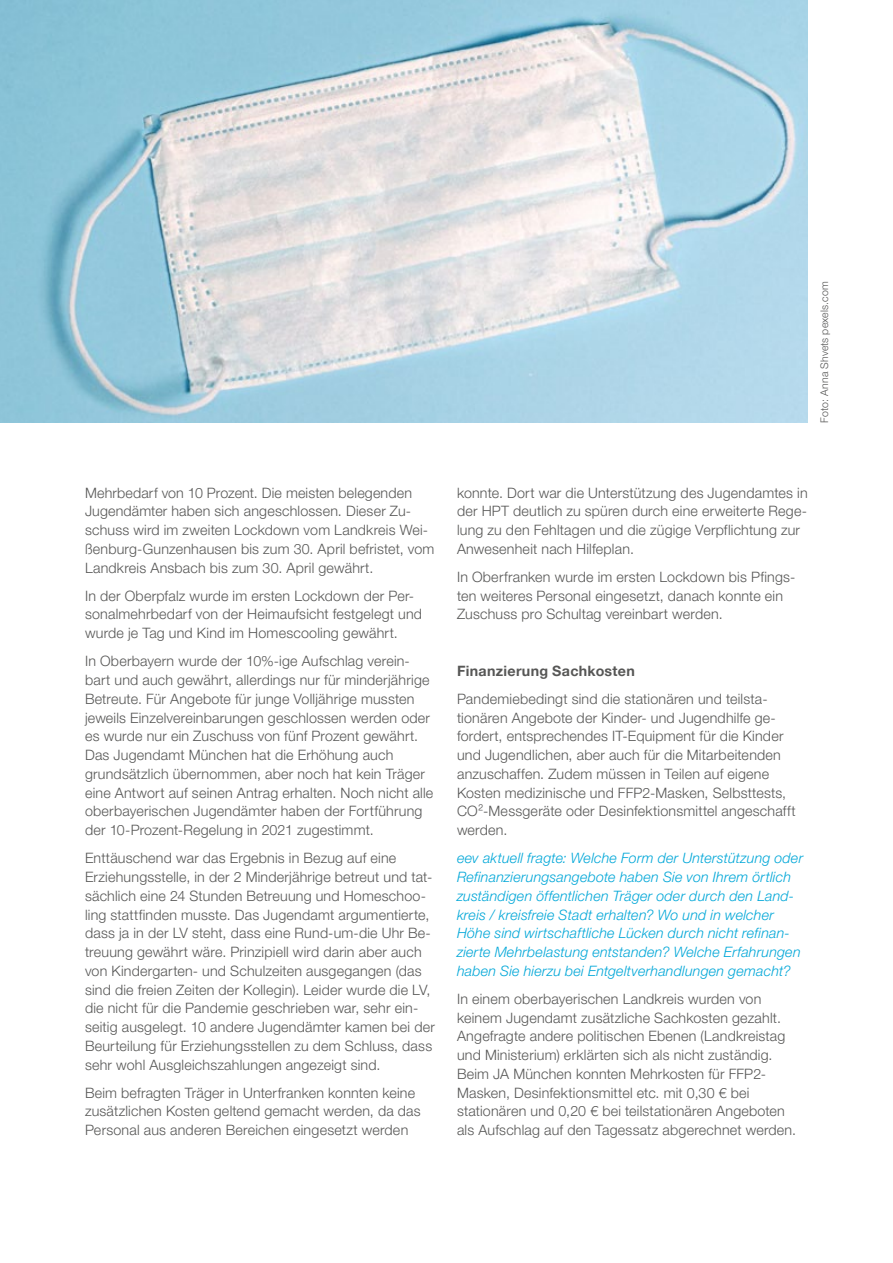
<style>
.page{position:relative;width:893px;height:1263px;background:#fff}
.page>*{position:absolute;margin:0;border:0;box-sizing:border-box;transform-origin:0 0}
.Fließtext{font:300 14.25px/18.8px "Helvetica Neue LT Pro";letter-spacing:.015em;color:#575756}
.Fließtext-2{font:italic 300 14.25px/18.8px "Helvetica Neue LT Pro";letter-spacing:.015em;color:#00a7d8}
.Fließtext-3{font:700 14.25px "Helvetica Neue LT Pro";letter-spacing:.025em;color:#575756}
.Fließtext-4{font:300 10.5px "Helvetica Neue LT Pro";letter-spacing:.01em;color:#575756}
</style>
<div class="page">
<img style="left:0;top:0;width:808px;height:423px">
<p class="Fließtext-4" style="left:818px;top:423px;width:142px;rotate:-90deg">Foto: Anna Shvets pexels.com</p>
<p class="Fließtext" style="left:85px;top:483px;width:351px">Mehrbedarf von 10 Prozent. Die meisten belegenden Jugendämter haben sich angeschlossen. Dieser Zu&shy;schuss wird im zweiten Lockdown vom Landkreis Wei&shy;ßenburg-Gunzenhausen bis zum 30. April befristet, vom Landkreis Ansbach bis zum 30. April gewährt.</p>
<p class="Fließtext" style="left:85px;top:586px;width:339px">In der Oberpfalz wurde im ersten Lockdown der Per&shy;sonalmehrbedarf von der Heimaufsicht festgelegt und wurde je Tag und Kind im Homescooling gewährt.</p>
<p class="Fließtext" style="left:85px;top:652px;width:350px">In Oberbayern wurde der 10%-ige Aufschlag verein&shy;bart und auch gewährt, allerdings nur für minderjährige Betreute. Für Angebote für junge Volljährige mussten jeweils Einzelvereinbarungen geschlossen werden oder es wurde nur ein Zuschuss von fünf Prozent gewährt.<br>Das Jugendamt München hat die Erhöhung auch grundsätzlich übernommen, aber noch hat kein Träger eine Antwort auf seinen Antrag erhalten. Noch nicht alle oberbayerischen Jugendämter haben der Fortführung der 10-Prozent-Regelung in 2021 zugestimmt.</p>
<p class="Fließtext" style="left:85px;top:848px;width:351px">Enttäuschend war das Ergebnis in Bezug auf eine Erziehungsstelle, in der 2 Minderjährige betreut und tat&shy;sächlich eine 24 Stunden Betreuung und Homeschoo&shy;ling stattfinden musste. Das Jugendamt argumentierte, dass ja in der LV steht, dass eine Rund-um-die Uhr Be&shy;treuung gewährt wäre. Prinzipiell wird darin aber auch von Kindergarten- und Schulzeiten ausgegangen (das sind die freien Zeiten der Kollegin). Leider wurde die LV, die nicht für die Pandemie geschrieben war, sehr ein&shy;seitig ausgelegt. 10 andere Jugendämter kamen bei der Beurteilung für Erziehungsstellen zu dem Schluss, dass sehr wohl Ausgleichszahlungen angezeigt sind.</p>
<p class="Fließtext" style="left:85px;top:1083px;width:337px">Beim befragten Träger in Unterfranken konnten keine zusätzlichen Kosten geltend gemacht werden, da das<br>Personal aus anderen Bereichen eingesetzt werden</p>
<p class="Fließtext" style="left:457px;top:483px;width:352px">konnte. Dort war die Unterstützung des Jugendamtes in der HPT deutlich zu spüren durch eine erweiterte Rege&shy;lung zu den Fehltagen und die zügige Verpflichtung zur Anwesenheit nach Hilfeplan.</p>
<p class="Fließtext" style="left:457px;top:567px;width:340px">In Oberfranken wurde im ersten Lockdown bis Pfings&shy;ten weiteres Personal eingesetzt, danach konnte ein<br>Zuschuss pro Schultag vereinbart werden.</p>
<p class="Fließtext-3" style="left:457px;top:662px;width:179px">Finanzierung Sachkosten</p>
<p class="Fließtext" style="left:457px;top:689px;width:340px">Pandemiebedingt sind die stationären und teilsta&shy;tionären Angebote der Kinder- und Jugendhilfe ge&shy;fordert, entsprechendes IT-Equipment für die Kinder und Jugendlichen, aber auch für die Mitarbeitenden anzuschaffen. Zudem müssen in Teilen auf eigene Kosten medizinische und FFP2-Masken, Selbsttests, CO²-Messgeräte oder Desinfektionsmittel angeschafft werden.</p>
<p class="Fließtext-2" style="left:457px;top:848px;width:348px">eev aktuell fragte: Welche Form der Unterstützung oder Refinanzierungsangebote haben Sie von Ihrem örtlich zuständigen öffentlichen Träger oder durch den Land&shy;kreis / kreisfreie Stadt erhalten? Wo und in welcher Höhe sind wirtschaftliche Lücken durch nicht refinan&shy;zierte Mehrbelastung entstanden? Welche Erfahrungen haben Sie hierzu bei Entgeltverhandlungen gemacht?</p>
<p class="Fließtext" style="left:457px;top:989px;width:341px">In einem oberbayerischen Landkreis wurden von keinem Jugendamt zusätzliche Sachkosten gezahlt.<br>Angefragte andere politischen Ebenen (Landkreistag und Ministerium) erklärten sich als nicht zuständig.<br>Beim JA München konnten Mehrkosten für FFP2- Masken, Desinfektionsmittel etc. mit 0,30 € bei stationären und 0,20 € bei teilstationären Angeboten als Aufschlag auf den Tagessatz abgerechnet werden.</p>
</div>
